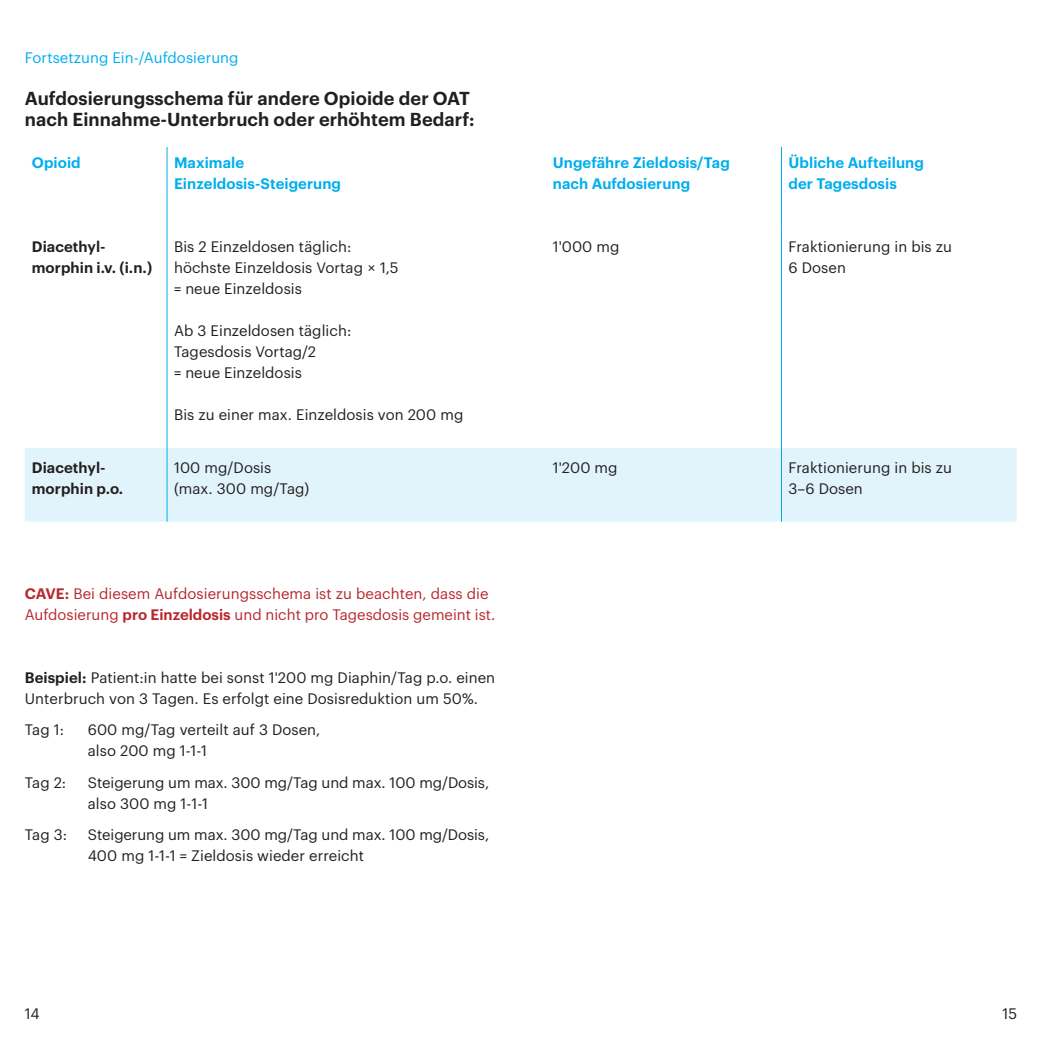
<style>
.page{position:relative;width:1042px;height:1042px;background:#fff}
.page>*{position:absolute;margin:0;border:0;box-sizing:border-box;transform-origin:0 0}
.t1{font:600 18.38px/21px "Graphik";letter-spacing:.005em;color:#231f20}
.t2{font:14.88px/21px "Graphik";letter-spacing:.005em;color:#231f20}
.t3{font:14.88px/21px "Graphik";letter-spacing:.005em;color:#b7282e}
.t4{font:600 14.88px/21px "Graphik";letter-spacing:.005em;color:#00aeef}
.t5{font:600 14.88px/21px "Graphik";letter-spacing:.005em;color:#231f20}
.t6{font:14.88px "Graphik";letter-spacing:.005em;color:#00aeef}
.s1{font-weight:600}
</style>
<div class="page">
<div style="left:25px;top:448px;width:991px;height:74px;background:#e1f4fc"></div>
<hr style="left:167px;top:147px;width:1px;height:79px;background:#00aeef">
<hr style="left:167px;top:448px;width:1px;height:74px;background:#00aeef">
<hr style="left:167px;top:226px;width:1px;height:222px;background:#00aeef">
<hr style="left:781px;top:147px;width:1px;height:79px;background:#00aeef">
<hr style="left:781px;top:226px;width:1px;height:222px;background:#00aeef">
<hr style="left:781px;top:448px;width:1px;height:74px;background:#00aeef">
<p class="t6" style="left:25px;top:46px;width:215px">Fortsetzung Ein-/Aufdosierung</p>
<p class="t1" style="left:25px;top:86px;width:451px">Aufdosierungsschema für andere Opioide der OAT nach Einnahme-Unterbruch oder erhöhtem Bedarf:</p>
<p class="t4" style="left:32px;top:151px;width:50px">Opioid</p>
<p class="t4" style="left:174px;top:151px;width:169px">Maximale<br>Einzeldosis-Steigerung</p>
<p class="t4" style="left:553px;top:151px;width:178px">Ungefähre Zieldosis/Tag nach Aufdosierung</p>
<p class="t4" style="left:788px;top:151px;width:137px">Übliche Aufteilung der Tagesdosis</p>
<p class="t5" style="left:32px;top:235px;width:122px">Diacethyl&shy;morphin i.v. (i.n.)</p>
<p class="t2" style="left:174px;top:235px;width:226px">Bis 2 Einzeldosen täglich: höchste Einzeldosis Vortag 1,5 = neue Einzeldosis</p>
<p class="t2" style="left:174px;top:319px;width:179px">Ab 3 Einzeldosen täglich:<br>Tagesdosis Vortag/2<br>= neue Einzeldosis</p>
<p class="t2" style="left:174px;top:403px;width:291px">Bis zu einer max. Einzeldosis von 200 mg</p>
<p class="t2" style="left:553px;top:235px;width:68px">1'000 mg</p>
<p class="t2" style="left:788px;top:235px;width:165px">Fraktionierung in bis zu<br>6 Dosen</p>
<p class="t5" style="left:32px;top:455px;width:93px">Diacethyl&shy;morphin p.o.</p>
<p class="t2" style="left:174px;top:455px;width:137px">100 mg/Dosis (max. 300 mg/Tag)</p>
<p class="t2" style="left:553px;top:455px;width:66px">1'200 mg</p>
<p class="t2" style="left:788px;top:455px;width:165px">Fraktionierung in bis zu<br>3–6 Dosen</p>
<p class="t3" style="left:25px;top:581px;width:472px"><span class="s1">CAVE:</span> Bei diesem Aufdosierungsschema ist zu beachten, dass die<br>Aufdosierung <span class="s1">pro Einzeldosis</span> und nicht pro Tagesdosis gemeint ist.</p>
<p class="t2" style="left:25px;top:665px;width:472px"><span class="s1">Beispiel:</span> Patient:in hatte bei sonst 1'200 mg Diaphin/Tag p.o. einen<br>Unterbruch von 3 Tagen. Es erfolgt eine Dosisreduktion um 50%.</p>
<p class="t2" style="left:25px;top:718px;width:41px">Tag 1:</p>
<p class="t2" style="left:88px;top:718px;width:234px">600 mg/Tag verteilt auf 3 Dosen, also 200 mg 1-1-1</p>
<p class="t2" style="left:25px;top:770px;width:43px">Tag 2:</p>
<p class="t2" style="left:88px;top:770px;width:403px">Steigerung um max. 300 mg/Tag und max. 100 mg/Dosis, also 300 mg 1-1-1</p>
<p class="t2" style="left:25px;top:823px;width:44px">Tag 3:</p>
<p class="t2" style="left:88px;top:823px;width:403px">Steigerung um max. 300 mg/Tag und max. 100 mg/Dosis,<br>400 mg 1-1-1 = Zieldosis wieder erreicht</p>
<p class="t2" style="left:25px;top:1001px;width:16px">14</p>
<p class="t2" style="left:1002px;top:1001px;width:16px">15</p>
</div>
